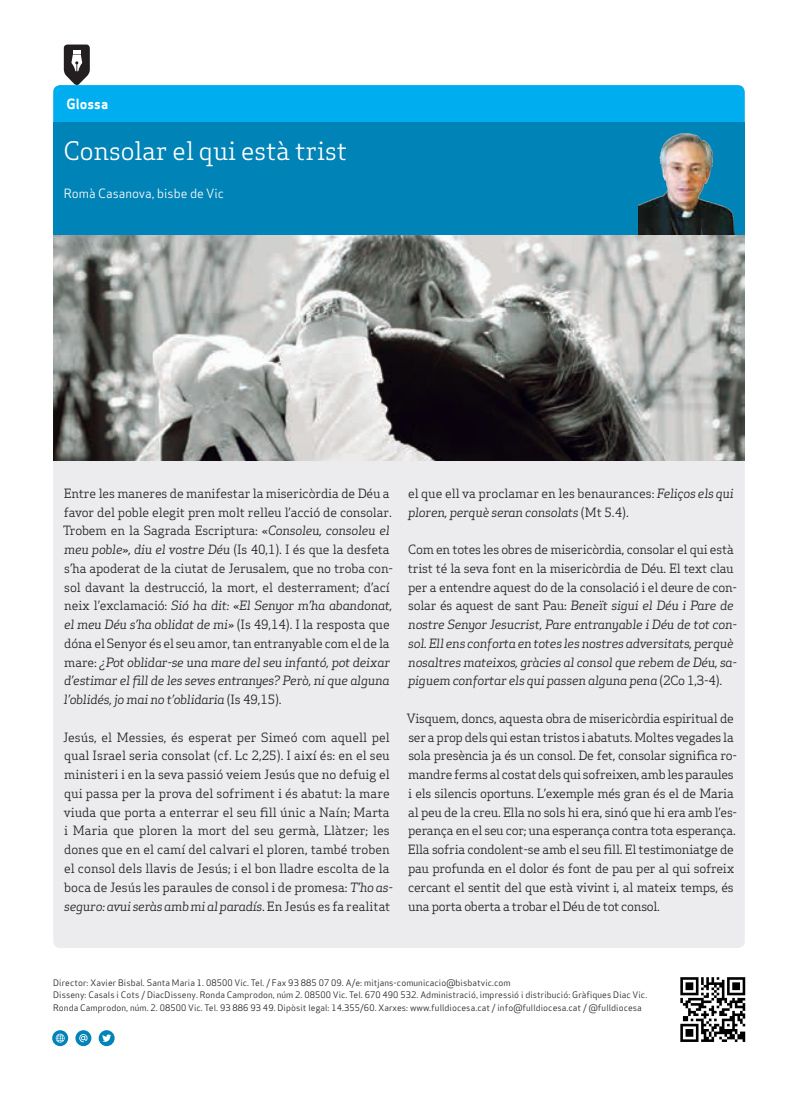
<style>
.page{position:relative;width:798px;height:1099px;background:#fff}
.page>*{position:absolute;margin:0;border:0;box-sizing:border-box;transform-origin:0 0}
.Titulars{font:25px "Apex Serif";color:#fff}
.Titular_Secció_Petit{font:13.75px "Apex Sans Bold T";color:#fff}
.Text_General{font:12.5px/18.8px "Apex Serif";letter-spacing:-.01em;color:#231f20}
.Text_General-2{font:italic 12.5px/18.8px "Apex Serif";letter-spacing:-.02em;color:#231f20}
.Titulars-2{font:12.5px "Apex Sans Book T";color:#fff}
.Titulars-3{font:8.75px/12.5px "Apex Sans Book T";letter-spacing:.01em;color:#231f20}
.s1{font-style:italic}
.s2{font-style:normal}
</style>
<div class="page">
<img style="left:680px;top:977px;width:66px;height:65px">
<svg style="left:52px;top:1030px;width:16px;height:16px"></svg>
<svg style="left:56px;top:1033px;width:9px;height:9px"></svg>
<svg style="left:75px;top:1030px;width:16px;height:16px"></svg>
<svg style="left:79px;top:1033px;width:9px;height:9px"></svg>
<svg style="left:99px;top:1030px;width:16px;height:16px"></svg>
<svg style="left:102px;top:1034px;width:9px;height:8px"></svg>
<div style="left:53px;top:123px;width:691px;height:112px;background:#0083b6"></div>
<svg style="left:53px;top:45px;width:691px;height:78px"></svg>
<div style="left:53px;top:460px;width:691px;height:488px;background:#ececee"></div>
<img style="left:638px;top:133px;width:95px;height:102px">
<img style="left:53px;top:235px;width:691px;height:225px">
<p class="Titular_Secció_Petit" style="left:67px;top:95px;width:43px">Glossa</p>
<p class="Titulars" style="left:64px;top:135px;width:284px">Consolar el qui està trist</p>
<p class="Titulars-2" style="left:64px;top:185px;width:162px">Romà Casanova, bisbe de Vic</p>
<p class="Text_General" style="left:63px;top:483px;width:331px">Entre les maneres de manifestar la misericòrdia de Déu a favor del poble elegit pren molt relleu l’acció de consolar.<br>Trobem en la Sagrada Escriptura: «<span class="s1">Consoleu, consoleu el meu poble», diu el vostre Déu</span> (Is 40,1). I és que la desfeta s’ha apoderat de la ciutat de Jerusalem, que no troba con&shy;sol davant la destrucció, la mort, el desterrament; d’ací neix l’exclamació: <span class="s1">Sió ha dit: «El Senyor m’ha abandonat, el meu Déu s’ha oblidat de mi»</span> (Is 49,14). I la resposta que dóna el Senyor és el seu amor, tan entranyable com el de la mare: <span class="s1">¿Pot oblidar-se una mare del seu infantó, pot deixar d’estimar el fill de les seves entranyes? Però, ni que alguna l’oblidés, jo mai no t’oblidaria</span> (Is 49,15).</p>
<p class="Text_General" style="left:63px;top:727px;width:331px">Jesús, el Messies, és esperat per Simeó com aquell pel qual Israel seria consolat (cf. Lc 2,25). I així és: en el seu ministeri i en la seva passió veiem Jesús que no defuig el qui passa per la prova del sofriment i és abatut: la mare viuda que porta a enterrar el seu fill únic a Naín; Marta i Maria que ploren la mort del seu germà, Llàtzer; les dones que en el camí del calvari el ploren, també troben el consol dels llavis de Jesús; i el bon lladre escolta de la boca de Jesús les paraules de consol i de promesa: <span class="s1">T’ho as&shy;seguro: avui seràs amb mi al paradís</span>. En Jesús es fa realitat</p>
<p class="Text_General" style="left:408px;top:483px;width:327px">el que ell va proclamar en les benaurances: <span class="s1">Feliços els qui ploren, perquè seran consolats</span> (Mt 5.4).</p>
<p class="Text_General-2" style="left:408px;top:540px;width:330px"><span class="s2">Com en totes les obres de misericòrdia, consolar el qui està trist té la seva font en la misericòrdia de Déu. El text clau per a entendre aquest do de la consolació i el deure de con&shy;solar és aquest de sant Pau:</span> Beneït sigui el Déu i Pare de nostre Senyor Jesucrist, Pare entranyable i Déu de tot con&shy;sol. Ell ens conforta en totes les nostres adversitats, perquè nosaltres mateixos, gràcies al consol que rebem de Déu, sa&shy;piguem confortar els qui passen alguna pena <span class="s2">(2Co 1,3-4).</span></p>
<p class="Text_General" style="left:407px;top:708px;width:331px">Visquem, doncs, aquesta obra de misericòrdia espiritual de ser a prop dels qui estan tristos i abatuts. Moltes vegades la sola presència ja és un consol. De fet, consolar significa ro&shy;mandre ferms al costat dels qui sofreixen, amb les paraules i els silencis oportuns. L’exemple més gran és el de Maria al peu de la creu. Ella no sols hi era, sinó que hi era amb l’es&shy;perança en el seu cor; una esperança contra tota esperança.<br>Ella sofria condolent-se amb el seu fill. El testimoniatge de pau profunda en el dolor és font de pau per al qui sofreix cercant el sentit del que està vivint i, al mateix temps, és una porta oberta a trobar el Déu de tot consol.</p>
<p class="Titulars-3" style="left:53px;top:976px;width:459px">Director: Xavier Bisbal. Santa Maria 1. 08500 Vic. Tel. / Fax 93 885 07 09. A/e: mitjans-comunicacio@bisbatvic.com</p>
<p class="Titulars-3" style="left:53px;top:988px;width:595px">Disseny: Casals i Cots / DiacDisseny. Ronda Camprodon, núm 2. 08500 Vic. Tel. 670 490 532. Administració, impressió i distribució: Gràfiques Diac Vic.<br>Ronda Camprodon, núm. 2. 08500 Vic. Tel. 93 886 93 49. Dipòsit legal: 14.355/60. Xarxes: www.fulldiocesa.cat / info@fulldiocesa.cat / @fulldiocesa</p>
</div>
